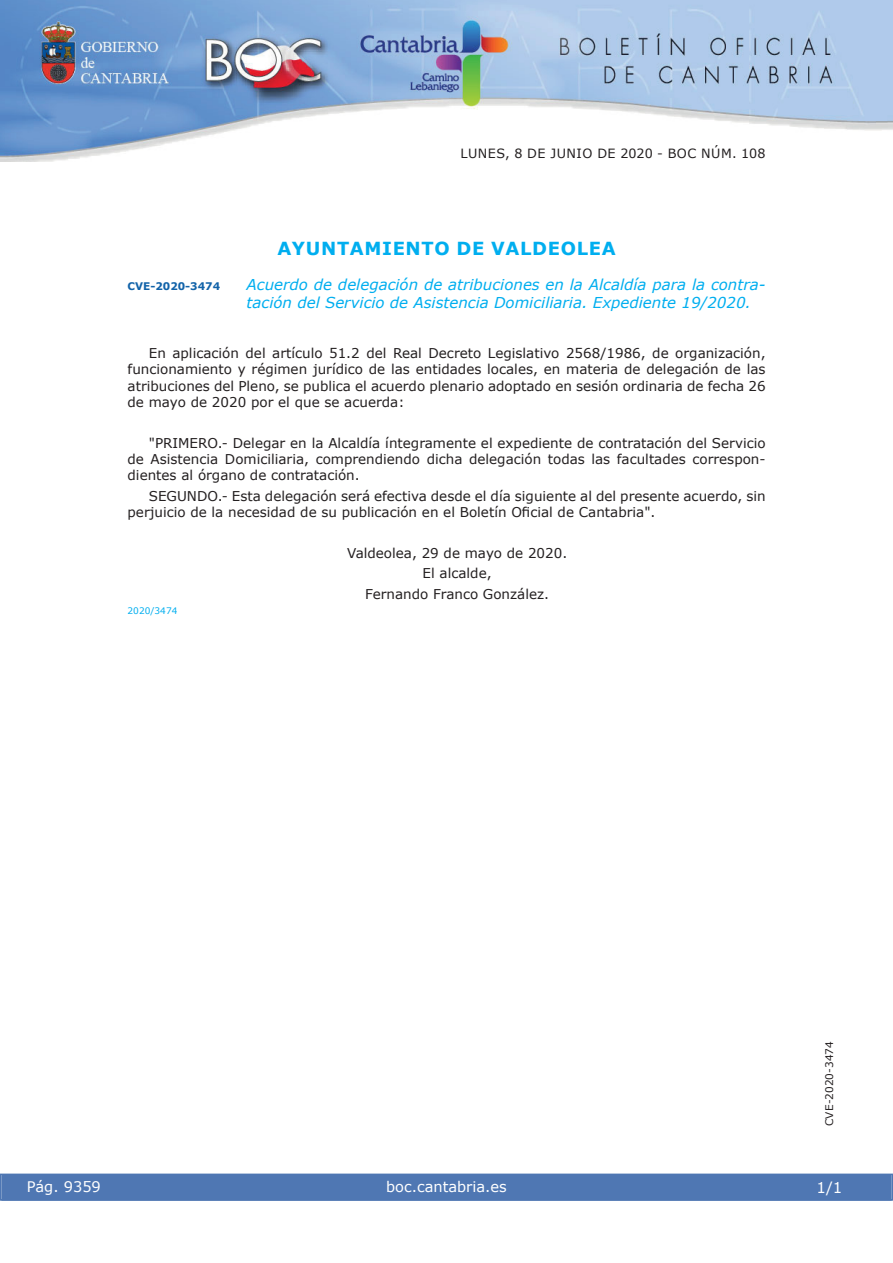
<style>
.page{position:relative;width:893px;height:1263px;background:#fff}
.page>*{position:absolute;margin:0;border:0;box-sizing:border-box;transform-origin:0 0}
.t1{font:700 18px "Verdana";letter-spacing:.035em;color:#00aeef}
.t2{font:italic 15px/18px "Verdana";color:#00aeef}
.t3{font:15px "Verdana";color:#fff}
.t4{font:14.55px "Verdana";color:#fff}
.t5{font:13.5px/16.2px "Verdana";color:#231f20;text-align:justify}
.t6{font:12.75px "Verdana";letter-spacing:.035em;color:#231f20}
.t7{font:10.5px "Verdana";color:#231f20}
.t8{font:700 10.5px "Verdana";color:#1263a9}
.t9{font:9px "Verdana";color:#00aeef}
</style>
<div class="page">
<img style="left:0;top:0;width:893px;height:161px">
<div style="left:1px;top:1174px;width:890px;height:27px;background:#4f77b3"></div>
<div style="left:0;top:1174px;width:893px;height:27px;border:1px solid #4f77b3"></div>
<p class="t6" style="left:461px;top:145px;width:306px">LUNES, 8 DE JUNIO DE 2020 - BOC NÚM. 108</p>
<h1 class="t1" style="left:277px;top:237px;width:340px">AYUNTAMIENTO DE VALDEOLEA</h1>
<p class="t8" style="left:128px;top:279px;width:94px">CVE-2020-3474</p>
<p class="t2" style="left:247px;top:275px;width:520px">Acuerdo de delegación de atribuciones en la Alcaldía para la contra&shy;tación del Servicio de Asistencia Domiciliaria. Expediente 19/2020.</p>
<p class="t5" style="left:128px;top:345px;width:639px;text-indent:21px">En aplicación del artículo 51.2 del Real Decreto Legislativo 2568/1986, de organización, funcionamiento y régimen jurídico de las entidades locales, en materia de delegación de las atribuciones del Pleno, se publica el acuerdo plenario adoptado en sesión ordinaria de fecha 26 de mayo de 2020 por el que se acuerda:</p>
<p class="t5" style="left:128px;top:434px;width:639px;text-indent:21px">"PRIMERO.- Delegar en la Alcaldía íntegramente el expediente de contratación del Servicio de Asistencia Domiciliaria, comprendiendo dicha delegación todas las facultades correspon&shy;dientes al órgano de contratación.</p>
<p class="t5" style="left:128px;top:487px;width:639px;text-indent:21px">SEGUNDO.- Esta delegación será efectiva desde el día siguiente al del presente acuerdo, sin perjuicio de la necesidad de su publicación en el Boletín Oficial de Cantabria".</p>
<p class="t5" style="left:347px;top:542px;width:222px;line-height:20.4px;text-align:center">Valdeolea, 29 de mayo de 2020.<br>El alcalde,<br>Fernando Franco González.</p>
<p class="t9" style="left:128px;top:605px;width:51px">2020/3474</p>
<p class="t4" style="left:27px;top:1177px;width:76px">Pág. 9359</p>
<p class="t4" style="left:386px;top:1178px;width:122px">boc.cantabria.es</p>
<p class="t7" style="left:823px;top:1126px;width:87px;rotate:-90deg">CVE-2020-3474</p>
<p class="t3" style="left:816px;top:1178px;width:27px">1/1</p>
</div>
